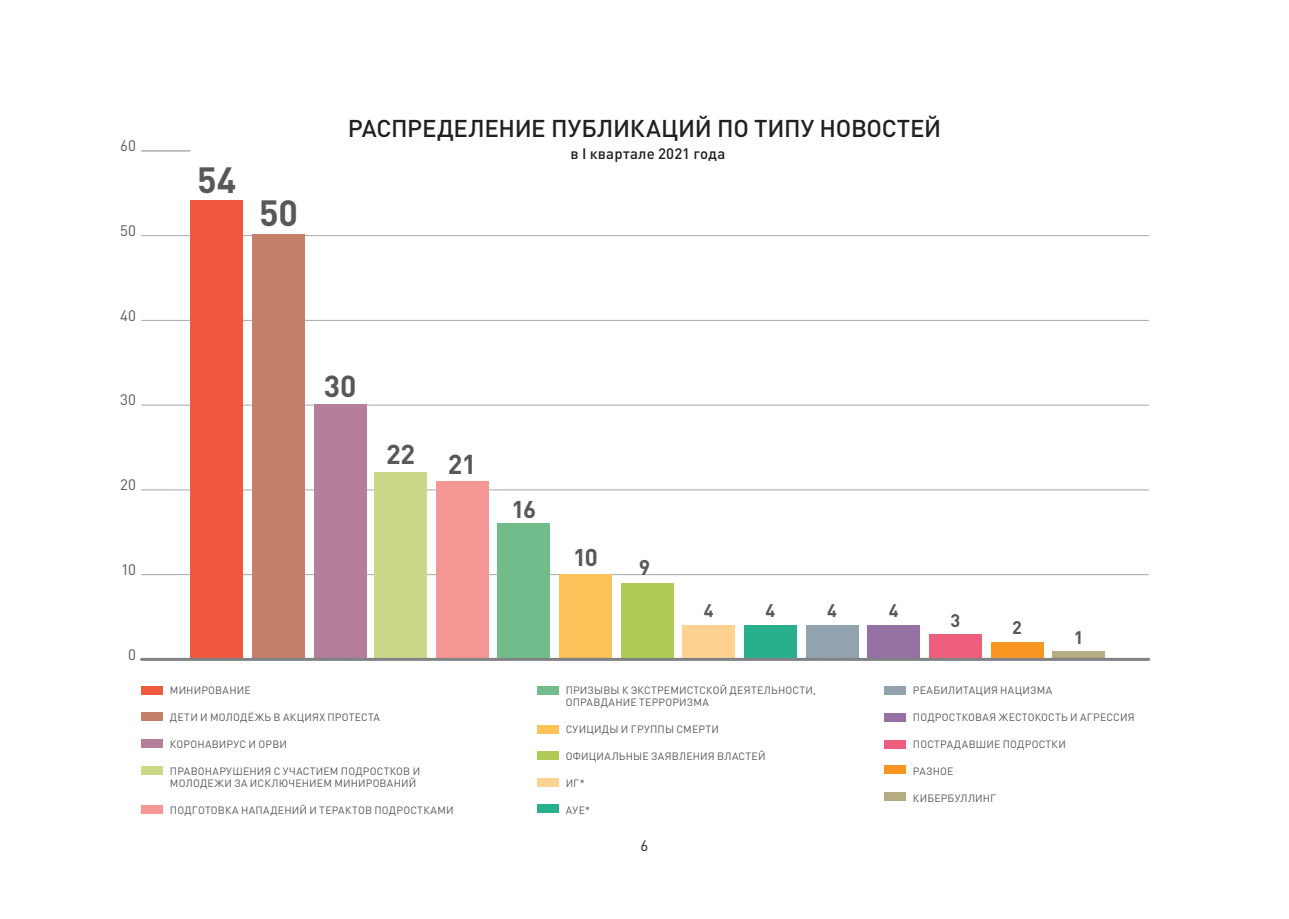
<style>
.page{position:relative;width:1289px;height:919px;background:#fff}
.page>*{position:absolute;margin:0;border:0;box-sizing:border-box;transform-origin:0 0}
.t1{font:700 36px "DIN Pro";color:#57585a}
.t2{font:700 30px "DIN Pro";color:#57585a}
.t3{font:700 27px "DIN Pro";color:#57585a}
.t4{font:500 24px "DIN Pro";letter-spacing:-.015em;color:#231f20}
.t5{font:700 24px "DIN Pro";color:#57585a}
.t6{font:700 21px "DIN Pro";color:#57585a}
.t7{font:700 18px "DIN Pro";color:#57585a}
.t8{font:500 15px "DIN Pro";letter-spacing:.015em;color:#231f20}
.t9{font:15px "DIN Pro";letter-spacing:.015em;color:#57585a}
.t10{font:15px "DIN Pro";color:#231f20}
.t11{font:10.5px/12px "DIN Pro";letter-spacing:.02em;color:#57585a}
</style>
<div class="page">
<hr style="left:141px;top:574px;width:1007px;height:1px;background:#a8a9ad">
<hr style="left:141px;top:489px;width:1007px;height:1px;background:#a8a9ad">
<hr style="left:141px;top:405px;width:1007px;height:1px;background:#a8a9ad">
<hr style="left:141px;top:320px;width:1007px;height:1px;background:#a8a9ad">
<hr style="left:141px;top:235px;width:1007px;height:1px;background:#a8a9ad">
<hr style="left:141px;top:150px;width:49px;height:1px;background:#83878a">
<div style="left:190px;top:200px;width:53px;height:459px;background:#f0593e"></div>
<div style="left:252px;top:234px;width:53px;height:425px;background:#c58069"></div>
<div style="left:314px;top:404px;width:52px;height:255px;background:#b57f9b"></div>
<div style="left:374px;top:472px;width:53px;height:187px;background:#cbd887"></div>
<div style="left:436px;top:480px;width:52px;height:179px;background:#f59795"></div>
<div style="left:497px;top:523px;width:53px;height:136px;background:#72bc8b"></div>
<div style="left:559px;top:574px;width:53px;height:85px;background:#fdc259"></div>
<div style="left:620px;top:582px;width:53px;height:77px;background:#b0cb56"></div>
<div style="left:682px;top:625px;width:53px;height:34px;background:#fed391"></div>
<div style="left:744px;top:625px;width:53px;height:34px;background:#27b08b"></div>
<div style="left:805px;top:625px;width:53px;height:34px;background:#90a3ae"></div>
<div style="left:867px;top:625px;width:53px;height:34px;background:#9571a4"></div>
<div style="left:929px;top:633px;width:52px;height:26px;background:#f05e7e"></div>
<div style="left:990px;top:642px;width:53px;height:17px;background:#f79721"></div>
<div style="left:1052px;top:650px;width:53px;height:9px;background:#b5ac81"></div>
<div style="left:141px;top:686px;width:22px;height:8px;background:#f0593e"></div>
<hr style="left:141px;top:657px;width:1007px;height:3px;background:#808285">
<div style="left:141px;top:711px;width:22px;height:9px;background:#c58069"></div>
<div style="left:141px;top:738px;width:22px;height:9px;background:#b57f9b"></div>
<div style="left:141px;top:766px;width:22px;height:9px;background:#cbd887"></div>
<div style="left:141px;top:805px;width:22px;height:9px;background:#f59795"></div>
<div style="left:537px;top:686px;width:21px;height:8px;background:#72bc8b"></div>
<div style="left:537px;top:724px;width:21px;height:9px;background:#fdc259"></div>
<div style="left:537px;top:751px;width:21px;height:9px;background:#b0cb56"></div>
<div style="left:537px;top:778px;width:21px;height:8px;background:#fed391"></div>
<div style="left:537px;top:804px;width:21px;height:9px;background:#27b08b"></div>
<div style="left:884px;top:686px;width:21px;height:8px;background:#90a3ae"></div>
<div style="left:884px;top:713px;width:21px;height:9px;background:#9571a4"></div>
<div style="left:884px;top:740px;width:21px;height:9px;background:#f05e7e"></div>
<div style="left:884px;top:765px;width:21px;height:9px;background:#f79721"></div>
<div style="left:884px;top:792px;width:21px;height:8px;background:#b5ac81"></div>
<h3 class="t9" style="left:120px;top:134px;width:17px">60</h3>
<h3 class="t9" style="left:120px;top:218px;width:17px">50</h3>
<h3 class="t9" style="left:120px;top:303px;width:18px">40</h3>
<h3 class="t9" style="left:120px;top:388px;width:17px">30</h3>
<h3 class="t9" style="left:120px;top:473px;width:17px">20</h3>
<h3 class="t9" style="left:121px;top:557px;width:17px">10</h3>
<h3 class="t9" style="left:128px;top:642px;width:9px">0</h3>
<h1 class="t1" style="left:197px;top:150px;width:41px">54</h1>
<h1 class="t1" style="left:259px;top:183px;width:40px">50</h1>
<h3 class="t4" style="left:348px;top:109px;width:595px">РАСПРЕДЕЛЕНИЕ ПУБЛИКАЦИЙ ПО ТИПУ НОВОСТЕЙ</h3>
<h3 class="t8" style="left:570px;top:141px;width:156px">в I квартале 2021 года</h3>
<h2 class="t2" style="left:324px;top:360px;width:34px">30</h2>
<h3 class="t3" style="left:386px;top:431px;width:31px">22</h3>
<h3 class="t3" style="left:448px;top:441px;width:30px">21</h3>
<h3 class="t5" style="left:511px;top:489px;width:26px">16</h3>
<h3 class="t5" style="left:573px;top:537px;width:26px">10</h3>
<h3 class="t6" style="left:638px;top:549px;width:13px">9</h3>
<h3 class="t7" style="left:704px;top:595px;width:11px">4</h3>
<h3 class="t7" style="left:765px;top:595px;width:11px">4</h3>
<h3 class="t7" style="left:827px;top:595px;width:11px">4</h3>
<h3 class="t7" style="left:889px;top:595px;width:11px">4</h3>
<h3 class="t7" style="left:950px;top:605px;width:11px">3</h3>
<h3 class="t7" style="left:1012px;top:612px;width:11px">2</h3>
<h3 class="t7" style="left:1073px;top:622px;width:11px">1</h3>
<p class="t11" style="left:170px;top:683px;width:82px">МИНИРОВАНИЕ</p>
<p class="t11" style="left:170px;top:710px;width:211px">ДЕТИ И МОЛОДЁЖЬ В АКЦИЯХ ПРОТЕСТА</p>
<p class="t11" style="left:170px;top:737px;width:118px">КОРОНАВИРУС И ОРВИ</p>
<p class="t11" style="left:170px;top:764px;width:252px">ПРАВОНАРУШЕНИЯ С УЧАСТИЕМ ПОДРОСТКОВ И<br>МОЛОДЕЖИ ЗА ИСКЛЮЧЕНИЕМ МИНИРОВАНИЙ</p>
<p class="t11" style="left:170px;top:803px;width:285px">ПОДГОТОВКА НАПАДЕНИЙ И ТЕРАКТОВ ПОДРОСТКАМИ</p>
<p class="t11" style="left:565px;top:683px;width:252px">ПРИЗЫВЫ К ЭКСТРЕМИСТСКОЙ ДЕЯТЕЛЬНОСТИ,<br>ОПРАВДАНИЕ ТЕРРОРИЗМА</p>
<p class="t11" style="left:565px;top:722px;width:155px">СУИЦИДЫ И ГРУППЫ СМЕРТИ</p>
<p class="t11" style="left:565px;top:749px;width:201px">ОФИЦИАЛЬНЫЕ ЗАЯВЛЕНИЯ ВЛАСТЕЙ</p>
<p class="t11" style="left:565px;top:776px;width:20px">ИГ*</p>
<p class="t11" style="left:565px;top:803px;width:26px">АУЕ*</p>
<h3 class="t10" style="left:640px;top:834px;width:9px">6</h3>
<p class="t11" style="left:912px;top:683px;width:141px">РЕАБИЛИТАЦИЯ НАЦИЗМА</p>
<p class="t11" style="left:912px;top:710px;width:223px">ПОДРОСТКОВАЯ ЖЕСТОКОСТЬ И АГРЕССИЯ</p>
<p class="t11" style="left:912px;top:737px;width:155px">ПОСТРАДАВШИЕ ПОДРОСТКИ</p>
<p class="t11" style="left:912px;top:764px;width:42px">РАЗНОЕ</p>
<p class="t11" style="left:912px;top:791px;width:85px">КИБЕРБУЛЛИНГ</p>
</div>
